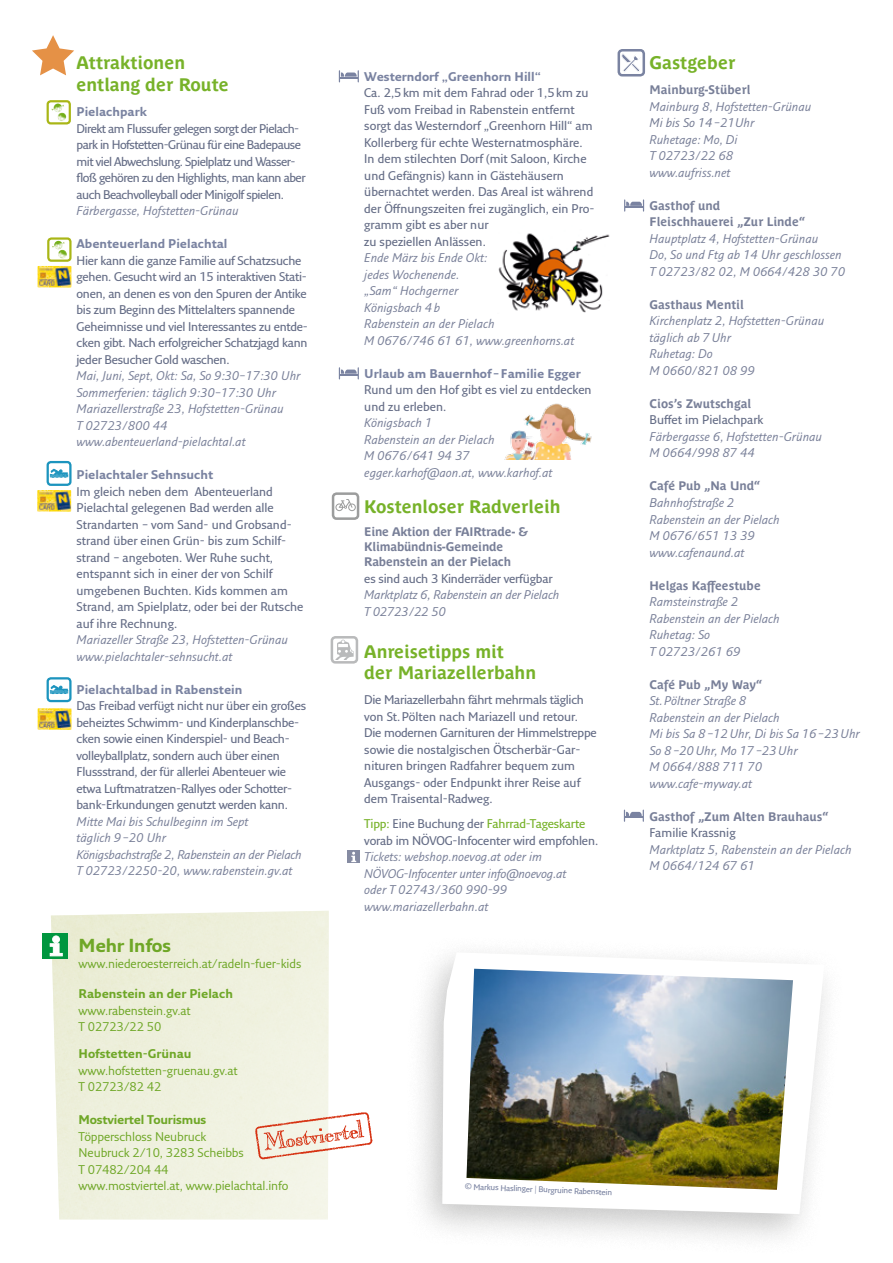
<style>
.page{position:relative;width:893px;height:1263px;background:#fff}
.page>*{position:absolute;margin:0;border:0;box-sizing:border-box;transform-origin:0 0}
.t1{font:700 18.3px "Fresco Sans Pro";letter-spacing:-.015em;color:#6fa727}
.t2{font:700 18px/21.6px "Parisine NOE";color:#77b229}
.t3{font:600 12.3px/16.5px "Fresco Sans Pro";letter-spacing:-.01em;color:#666e87}
.t4{font:italic 12.3px/16.5px "Fresco Sans Pro";color:#787f98}
.t5{font:700 12.3px/15px "Parisine NOE";color:#787f98}
.t6{font:12.3px/16.5px "Fresco Sans Pro";letter-spacing:-.01em;color:#6fa727}
.t7{font:600 12.3px/16.5px "Fresco Sans Pro";letter-spacing:-.04em;color:#666e87}
.t8{font:700 12.3px "Fresco Sans Pro";color:#7a83a1}
.t9{font:700 12.3px "Fresco Sans Pro";color:#6fa727}
.t10{font:600 8.1px "Fresco Sans Pro";color:#7a83a1}
.s1{color:#77b229}
.s2{color:#737a92}
</style>
<div class="page">
<img style="left:498px;top:233px;width:112px;height:80px">
<div style="left:332px;top:492px;width:27px;height:28px;border:3px solid #9c9d9d;border-radius:4px"></div>
<svg style="left:335px;top:499px;width:21px;height:12px"></svg>
<div style="left:618px;top:49px;width:27px;height:27px;border:3px solid #7a83a1;border-radius:4px"></div>
<svg style="left:622px;top:53px;width:18px;height:19px"></svg>
<svg style="left:624px;top:199px;width:20px;height:13px"></svg>
<svg style="left:624px;top:809px;width:20px;height:13px"></svg>
<img style="left:51px;top:911px;width:278px;height:308px">
<div style="left:43px;top:933px;width:25px;height:25px;background:#00963f"></div>
<svg style="left:50px;top:936px;width:12px;height:20px"></svg>
<img style="left:254px;top:1111px;width:119px;height:48px">
<div style="left:331px;top:636px;width:27px;height:28px;border:3px solid #b9babb;border-radius:4px"></div>
<svg style="left:335px;top:640px;width:19px;height:20px"></svg>
<div style="left:347px;top:850px;width:13px;height:13px;background:#858ba2"></div>
<svg style="left:351px;top:852px;width:5px;height:10px"></svg>
<svg style="left:32px;top:35px;width:42px;height:40px"></svg>
<svg style="left:48px;top:101px;width:22px;height:22px"></svg>
<div style="left:47px;top:100px;width:24px;height:24px;border:2px solid #a9b616;border-radius:3px"></div>
<svg style="left:51px;top:104px;width:6px;height:7px"></svg>
<svg style="left:48px;top:239px;width:22px;height:22px"></svg>
<div style="left:47px;top:237px;width:25px;height:25px;border:2px solid #a9b616;border-radius:3px"></div>
<svg style="left:52px;top:241px;width:6px;height:7px"></svg>
<img style="left:37px;top:266px;width:34px;height:22px">
<div style="left:47px;top:461px;width:25px;height:25px;border:2px solid #1c94be;border-radius:3px"></div>
<svg style="left:49px;top:469px;width:20px;height:9px"></svg>
<img style="left:37px;top:490px;width:34px;height:22px">
<div style="left:47px;top:677px;width:25px;height:25px;border:2px solid #1c94be;border-radius:3px"></div>
<svg style="left:49px;top:685px;width:20px;height:9px"></svg>
<img style="left:38px;top:708px;width:34px;height:22px">
<svg style="left:339px;top:70px;width:20px;height:12px"></svg>
<svg style="left:339px;top:367px;width:20px;height:12px"></svg>
<img style="left:505px;top:431px;width:13px;height:28px">
<img style="left:518px;top:403px;width:74px;height:56px">
<div style="left:405px;top:935px;width:440px;height:320px;background:#1a1a18;opacity:.24"></div>
<svg style="left:442px;top:952px;width:382px;height:262px"></svg>
<img style="left:466px;top:969px;width:327px;height:221px">
<h2 class="t2" style="left:77px;top:51px;width:154px">Attraktionen entlang der Route</h2>
<p class="t8" style="left:77px;top:104px;width:72px">Pielachpark</p>
<p class="t7" style="left:77px;top:120px;width:230px">Direkt am Flussufer gelegen sorgt der Pielach&shy;park in Hofstetten-Grünau für eine Badepause mit viel Abwechslung. Spielplatz und Wasser&shy;floß gehören zu den Highlights, man kann aber auch Beachvolleyball oder Minigolf spielen.</p>
<p class="t4" style="left:77px;top:202px;width:164px">Färbergasse, Hofstetten-Grünau</p>
<p class="t8" style="left:77px;top:236px;width:152px">Abenteuerland Pielachtal</p>
<p class="t3" style="left:77px;top:252px;width:233px">Hier kann die ganze Familie auf Schatzsuche gehen. Gesucht wird an 15 interaktiven Stati&shy;onen, an denen es von den Spuren der Antike bis zum Beginn des Mittelalters spannende Geheimnisse und viel Interessantes zu entde&shy;cken gibt. Nach erfolgreicher Schatzjagd kann jeder Besucher Gold waschen.</p>
<p class="t4" style="left:77px;top:367px;width:225px">Mai, Juni, Sept, Okt: Sa, So 9:30–17:30 Uhr Sommerferien: täglich 9:30–17:30 Uhr Mariazellerstraße 23, Hofstetten-Grünau<br>T 02723/800 44 www.abenteuerland-pielachtal.at</p>
<p class="t8" style="left:77px;top:467px;width:138px">Pielachtaler Sehnsucht</p>
<p class="t3" style="left:77px;top:483px;width:228px">Im gleich neben dem Abenteuerland Pielachtal gelegenen Bad werden alle Strandarten – vom Sand- und Grobsand&shy;strand über einen Grün- bis zum Schilf&shy;strand – angeboten. Wer Ruhe sucht, entspannt sich in einer der von Schilf umgebenen Buchten. Kids kommen am Strand, am Spielplatz, oder bei der Rutsche auf ihre Rechnung.</p>
<p class="t4" style="left:77px;top:631px;width:213px">Mariazeller Straße 23, Hofstetten-Grünau www.pielachtaler-sehnsucht.at</p>
<p class="t8" style="left:77px;top:681px;width:167px">Pielachtalbad in Rabenstein</p>
<p class="t3" style="left:77px;top:697px;width:231px">Das Freibad verfügt nicht nur über ein großes beheiztes Schwimm- und Kinderplanschbe&shy;cken sowie einen Kinderspiel- und Beach&shy;volleyballplatz, sondern auch über einen Flussstrand, der für allerlei Abenteuer wie etwa Luftmatratzen-Rallyes oder Schotter&shy;bank-Erkundungen genutzt werden kann.</p>
<p class="t4" style="left:77px;top:813px;width:227px">Mitte Mai bis Schulbeginn im Sept<br>täglich 9–20 Uhr<br>Königsbachstraße 2, Rabenstein an der Pielach T 02723/2250-20, www.rabenstein.gv.at</p>
<h1 class="t1" style="left:79px;top:934px;width:94px">Mehr Infos</h1>
<p class="t6" style="left:79px;top:955px;width:224px">www.niederoesterreich.at/radeln-fuer-kids</p>
<p class="t9" style="left:79px;top:986px;width:156px">Rabenstein an der Pielach</p>
<p class="t6" style="left:79px;top:1002px;width:114px">www.rabenstein.gv.at<br>T 02723/22 50</p>
<p class="t9" style="left:79px;top:1046px;width:114px">Hofstetten-Grünau</p>
<p class="t6" style="left:79px;top:1062px;width:161px">www.hofstetten-gruenau.gv.at<br>T 02723/82 42</p>
<p class="t9" style="left:79px;top:1112px;width:129px">Mostviertel Tourismus</p>
<p class="t6" style="left:79px;top:1128px;width:211px">Töpperschloss Neubruck<br>Neubruck 2/10, 3283 Scheibbs<br>T 07482/204 44<br>www.mostviertel.at, www.pielachtal.info</p>
<p class="t8" style="left:364px;top:69px;width:178px">Westerndorf „Greenhorn Hill“</p>
<p class="t3" style="left:364px;top:84px;width:232px">Ca. 2,5km mit dem Fahrad oder 1,5km zu Fuß vom Freibad in Rabenstein entfernt sorgt das Westerndorf „Greenhorn Hill“ am Kollerberg für echte Westernatmosphäre.<br>In dem stilechten Dorf (mit Saloon, Kirche und Gefängnis) kann in Gästehäusern übernachtet werden. Das Areal ist während der Öffnungszeiten frei zugänglich, ein Pro&shy;gramm gibt es aber nur<br>zu speziellen Anlässen.</p>
<p class="t4" style="left:364px;top:249px;width:212px">Ende März bis Ende Okt:<br>jedes Wochenende.<br>„Sam“ Hochgerner<br>Königsbach 4b<br>Rabenstein an der Pielach<br>M 0676/746 61 61, www.greenhorns.at</p>
<p class="t8" style="left:364px;top:366px;width:218px">Urlaub am Bauernhof–Familie Egger</p>
<p class="t3" style="left:364px;top:381px;width:229px">Rund um den Hof gibt es viel zu entdecken und zu erleben.</p>
<p class="t4" style="left:364px;top:414px;width:190px">Königsbach 1<br>Rabenstein an der Pielach<br>M 0676/641 94 37 egger.karhof@aon.at, www.karhof.at</p>
<h2 class="t2" style="left:364px;top:494px;width:198px">Kostenloser Radverleih</h2>
<p class="t5" style="left:364px;top:523px;width:165px">Eine Aktion der FAIRtrade- &amp;<br>Klimabündnis-Gemeinde<br>Rabenstein an der Pielach</p>
<p class="t3" style="left:364px;top:570px;width:190px">es sind auch 3 Kinderräder verfügbar</p>
<p class="t4" style="left:364px;top:586px;width:197px">Marktplatz 6, Rabenstein an der Pielach<br>T 02723/22 50</p>
<h2 class="t2" style="left:364px;top:639px;width:173px">Anreisetipps mit der Mariazellerbahn</h2>
<p class="t3" style="left:364px;top:691px;width:234px">Die Mariazellerbahn fährt mehrmals täglich von St.Pölten nach Mariazell und retour.<br>Die modernen Garnituren der Himmelstreppe sowie die nostalgischen Ötscherbär-Gar&shy;nituren bringen Radfahrer bequem zum Ausgangs- oder Endpunkt ihrer Reise auf dem Traisental-Radweg.</p>
<p class="t3" style="left:364px;top:815px;width:235px"><span class="s1">Tipp:</span> Eine Buchung der <span class="s1">Fahrrad-Tageskarte </span>vorab im NÖVOG-Infocenter wird empfohlen.</p>
<p class="t4" style="left:364px;top:848px;width:204px">Tickets: webshop.noevog.at oder im<br>NÖVOG-Infocenter unter info@noevog.at oder T 02743/360 990-99 www.mariazellerbahn.at</p>
<h2 class="t2" style="left:649px;top:51px;width:87px">Gastgeber</h2>
<p class="t5" style="left:649px;top:82px;width:103px">Mainburg-Stüberl</p>
<p class="t4" style="left:649px;top:98px;width:163px">Mainburg 8, Hofstetten-Grünau<br><span class="s2">Mi bis So 14</span>–21Uhr<br>Ruhetage: Mo, Di<br>T 02723/22 68 www.aufriss.net</p>
<p class="t5" style="left:649px;top:196px;width:157px;line-height:16.5px">Gasthof und<br>Fleischhauerei „Zur Linde“</p>
<p class="t4" style="left:649px;top:230px;width:197px">Hauptplatz 4, Hofstetten-Grünau<br>Do, So und Ftg ab 14 Uhr geschlossen<br>T 02723/82 02, M 0664/428 30 70</p>
<p class="t5" style="left:649px;top:296px;width:96px">Gasthaus Mentil</p>
<p class="t4" style="left:649px;top:313px;width:176px">Kirchenplatz 2, Hofstetten-Grünau täglich ab 7Uhr<br>Ruhetag: Do<br>M 0660/821 08 99</p>
<p class="t5" style="left:649px;top:395px;width:103px">Cios’s Zwutschgal</p>
<p class="t3" style="left:649px;top:412px;width:115px">Buffet im Pielachpark</p>
<p class="t4" style="left:649px;top:428px;width:174px">Färbergasse 6, Hofstetten-Grünau<br>M 0664/998 87 44</p>
<p class="t5" style="left:649px;top:477px;width:112px">Café Pub „Na Und“</p>
<p class="t4" style="left:649px;top:494px;width:132px">Bahnhofstraße 2<br>Rabenstein an der Pielach<br>M 0676/651 13 39 www.cafenaund.at</p>
<p class="t5" style="left:649px;top:577px;width:113px">Helgas Kaffeestube</p>
<p class="t4" style="left:649px;top:593px;width:132px">Ramsteinstraße 2<br>Rabenstein an der Pielach<br>Ruhetag: So<br>T 02723/261 69</p>
<p class="t5" style="left:649px;top:675px;width:114px">Café Pub „My Way“</p>
<p class="t4" style="left:649px;top:692px;width:212px">St.Pöltner Straße 8<br>Rabenstein an der Pielach<br>Mi bis Sa 8–12Uhr, Di bis Sa 16–23Uhr<br>So 8–20Uhr, Mo 17–23Uhr<br>M 0664/888 711 70 www.cafe-myway.at</p>
<p class="t5" style="left:649px;top:807px;width:181px">Gasthof „Zum Alten Brauhaus“</p>
<p class="t3" style="left:649px;top:824px;width:88px">Familie Krassnig</p>
<p class="t4" style="left:649px;top:841px;width:204px">Marktplatz 5, Rabenstein an der Pielach<br>M 0664/124 67 61</p>
<p class="t10" style="left:465px;top:1182px;width:149px;rotate:2deg">© Markus Haslinger | Burgruine Rabenstein</p>
</div>
